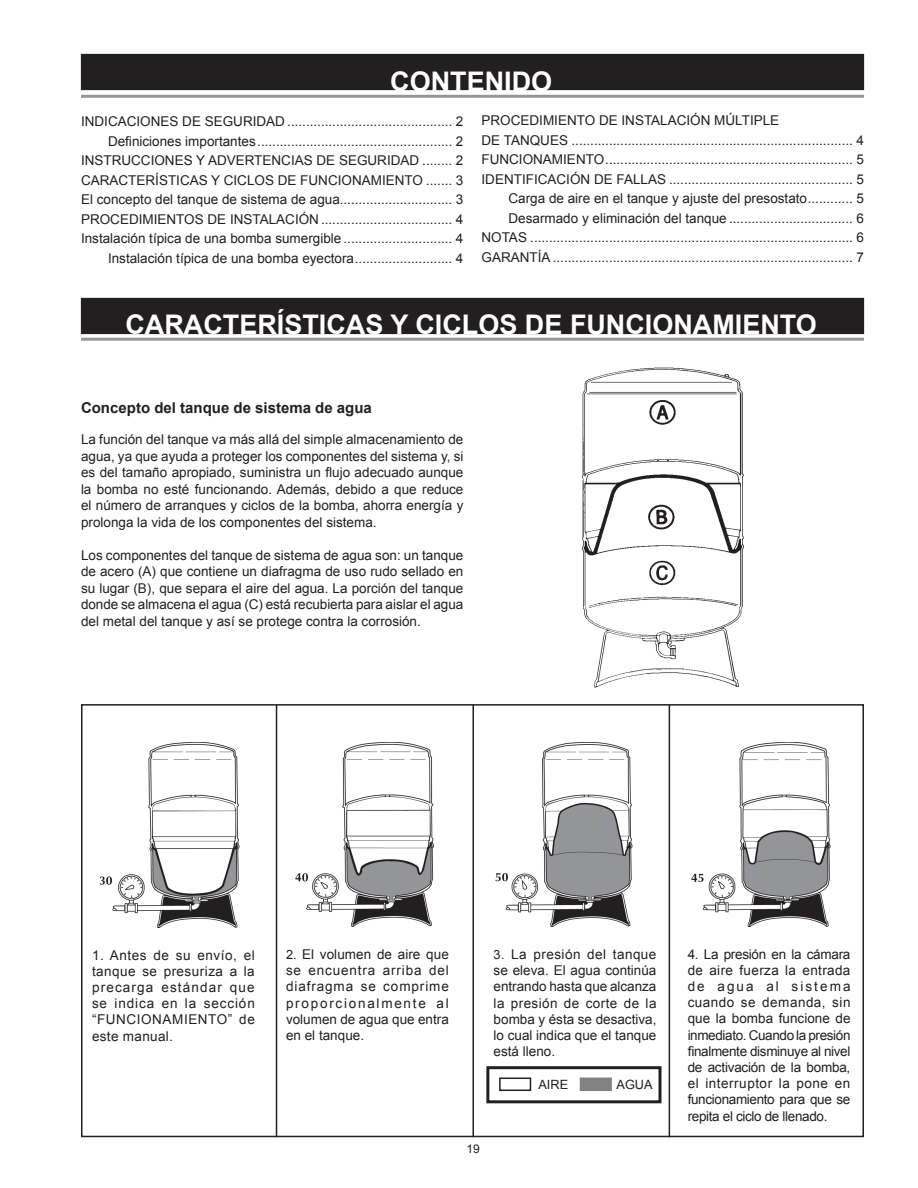
<style>
.page{position:relative;width:918px;height:1188px;background:#fff}
.page>*{position:absolute;margin:0;border:0;box-sizing:border-box;transform-origin:0 0}
.t1{font:700 27px "Arial";color:#fff}
.t2{font:700 15px "Arial";color:#231f20}
.t3{font:13.5px/16.2px "Arial";color:#231f20;text-align:justify}
.t4{font:12.75px "Arial";color:#231f20}
.t5{font:12px "Arial";color:#231f20}
.s1{font-size:12.75px}
</style>
<div class="page">
<img style="left:581px;top:367px;width:163px;height:321px">
<div style="left:81px;top:54px;width:783px;height:36px;background:#231f20"></div>
<hr style="left:81px;top:95px;width:783px;height:3px;background:#939598">
<div style="left:81px;top:298px;width:783px;height:36px;background:#231f20"></div>
<hr style="left:81px;top:338px;width:783px;height:3px;background:#939598">
<div style="left:81px;top:704px;width:783px;height:433px;border:2px solid #231f20"></div>
<hr style="left:276px;top:705px;width:1px;height:432px;background:#231f20">
<hr style="left:472px;top:705px;width:2px;height:432px;background:#231f20">
<hr style="left:669px;top:705px;width:1px;height:432px;background:#231f20">
<div style="left:486px;top:1066px;width:176px;height:37px;border:3px solid #231f20"></div>
<div style="left:499px;top:1078px;width:32px;height:13px;border:2px solid #231f20"></div>
<div style="left:580px;top:1078px;width:32px;height:13px;background:#808285"></div>
<img style="left:100px;top:743px;width:140px;height:184px">
<img style="left:296px;top:742px;width:137px;height:185px">
<img style="left:495px;top:742px;width:138px;height:185px">
<img style="left:692px;top:742px;width:138px;height:185px">
<h1 class="t1" style="left:390px;top:63px;width:164px">CONTENIDO</h1>
<p class="t3" style="left:81px;top:112px;width:384px;line-height:19.5px;text-align:right">INDICACIONES DE SEGURIDAD ............................................ 2<br>Definiciones importantes.................................................... 2<br>INSTRUCCIONES Y ADVERTENCIAS DE SEGURIDAD ........ 2<br>CARACTERÍSTICAS Y CICLOS DE FUNCIONAMIENTO ....... 3<br>El concepto del tanque de sistema de agua.............................. 3<br>PROCEDIMIENTOS DE INSTALACIÓN ................................... 4<br>Instalación típica de una bomba sumergible ............................. 4<br>Instalación típica de una bomba eyectora.......................... 4</p>
<p class="t3" style="left:482px;top:113px;width:299px">PROCEDIMIENTO DE INSTALACIÓN MÚLTIPLE</p>
<p class="t3" style="left:482px;top:132px;width:384px">DE TANQUES ........................................................................... 4</p>
<p class="t3" style="left:482px;top:152px;width:384px">FUNCIONAMIENTO.................................................................. 5</p>
<p class="t3" style="left:482px;top:171px;width:384px">IDENTIFICACIÓN DE FALLAS ................................................. 5</p>
<p class="t3" style="left:508px;top:191px;width:357px">Carga de aire en el tanque y ajuste del presostato............ 5</p>
<p class="t3" style="left:508px;top:210px;width:357px">Desarmado y eliminación del tanque ................................. 6</p>
<p class="t3" style="left:482px;top:230px;width:384px">NOTAS ...................................................................................... 6</p>
<p class="t3" style="left:482px;top:249px;width:384px">GARANTÍA ................................................................................ 7</p>
<h1 class="t1" style="left:125px;top:307px;width:693px">CARACTERÍSTICAS Y CICLOS DE FUNCIONAMIENTO</h1>
<p class="t2" style="left:81px;top:398px;width:292px">Concepto del tanque de sistema de agua</p>
<p class="t3" style="left:81px;top:432px;width:384px">La función del tanque va más allá del simple almacenamiento de agua, ya que ayuda a proteger los componentes del sistema y, si es del tamaño apropiado, suministra un flujo adecuado aunque la bomba no esté funcionando. Además, debido a que reduce el número de arranques y ciclos de la bomba, ahorra energía y prolonga la vida de los componentes del sistema.</p>
<p class="t3" style="left:81px;top:547px;width:384px">Los componentes del tanque de sistema de agua son: un tanque de acero (A) que contiene un diafragma de uso rudo sellado en su lugar (B), que separa el aire del agua. La porción del tanque donde se almacena el agua (C) está recubierta para aislar el agua del metal del tanque y así se protege contra la corrosión.</p>
<p class="t3" style="left:92px;top:947px;width:164px">1. Antes de su envío, el tanque se presuriza a la precarga estándar que se indica en la sección “FUNCIONAMIENTO” de este manual.</p>
<p class="t3" style="left:286px;top:946px;width:164px"><span class="s1">2.</span> El volumen de aire que se encuentra arriba del diafragma se comprime proporcionalmente al volumen de agua que entra en el tanque.</p>
<p class="t3" style="left:494px;top:946px;width:164px"><span class="s1">3.</span> La presión del tanque se eleva. El agua continúa entrando hasta que alcanza la presión de corte de la bomba y ésta se desactiva, lo cual indica que el tanque está lleno.</p>
<p class="t3" style="left:688px;top:946px;width:164px">4. La presión en la cámara de aire fuerza la entrada de agua al sistema cuando se demanda, sin que la bomba funcione de inmediato. Cuando la presión finalmente disminuye al nivel de activación de la bomba, el interruptor la pone en funcionamiento para que se repita el ciclo de llenado.</p>
<p class="t4" style="left:538px;top:1076px;width:31px">AIRE</p>
<p class="t4" style="left:617px;top:1076px;width:38px">AGUA</p>
<p class="t5" style="left:467px;top:1141px;width:15px">19</p>
</div>
